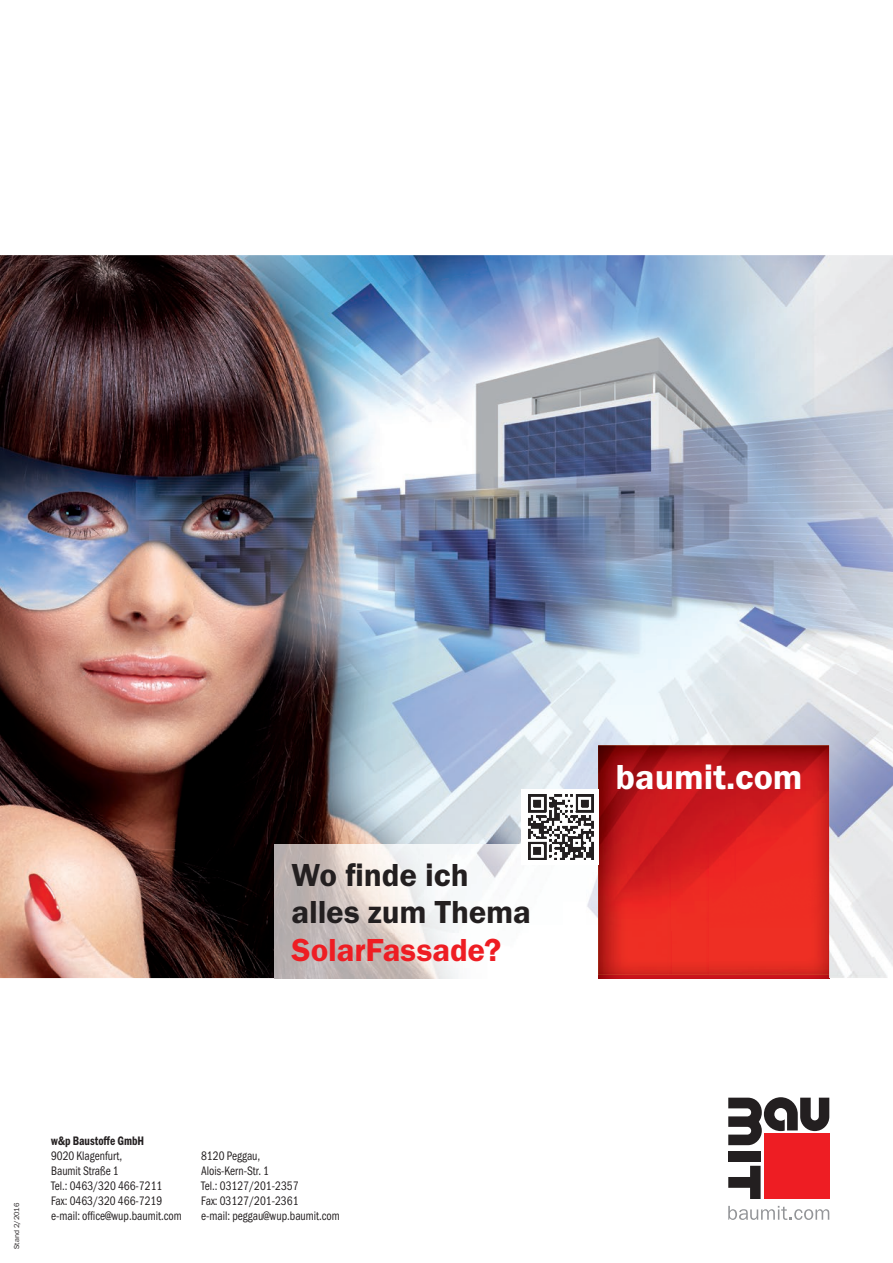
<style>
.page{position:relative;width:893px;height:1263px;background:#fff}
.page>*{position:absolute;margin:0;border:0;box-sizing:border-box;transform-origin:0 0}
.t1{font:36px "BM Franklin Gothic URW Dem";color:#fff}
.t2{font:33px/37.5px "BM Franklin Gothic URW Dem";letter-spacing:-.005em;color:#231f20}
.t3{font:33px "BM Franklin Gothic URW Dem";letter-spacing:-.005em;color:#ee1d23}
.t4{font:12.75px/15px "BM Franklin Gothic URW Con Boo";color:#231f20;scale:.9 1}
.t5{font:12.75px "BM Franklin Gothic URW Con Dem";color:#231f20;scale:.9 1}
.t6{font:7.5px "BM Franklin Gothic URW Boo";color:#231f20}
</style>
<div class="page">
<img style="left:0;top:255px;width:893px;height:723px">
<svg style="left:275px;top:978px;width:324px;height:1px"></svg>
<img style="left:275px;top:844px;width:324px;height:134px">
<img style="left:599px;top:978px;width:230px;height:1px">
<img style="left:599px;top:745px;width:230px;height:1px">
<img style="left:599px;top:975px;width:184px;height:3px">
<img style="left:599px;top:746px;width:230px;height:137px">
<img style="left:708px;top:883px;width:121px;height:92px">
<img style="left:599px;top:844px;width:109px;height:131px">
<div style="left:728px;top:1151px;width:33px;height:10px;background:#231f20"></div>
<svg style="left:728px;top:1166px;width:33px;height:33px"></svg>
<div style="left:764px;top:1134px;width:65px;height:65px;background:#ee1d23"></div>
<svg style="left:728px;top:1097px;width:101px;height:48px"></svg>
<svg style="left:728px;top:1206px;width:101px;height:14px"></svg>
<div style="left:521px;top:789px;width:78px;height:75px;background:#fff"></div>
<img style="left:529px;top:795px;width:65px;height:65px">
<h2 class="t2" style="left:292px;top:857px;width:241px">Wo finde ich alles zum Thema</h2>
<h2 class="t3" style="left:292px;top:929px;width:211px">SolarFassade?</h2>
<p class="t6" style="left:12px;top:1249px;width:48px;rotate:-90deg">Stand 2/2016</p>
<p class="t5" style="left:51px;top:1133px;width:105px">w&amp;p Baustoffe GmbH</p>
<p class="t4" style="left:51px;top:1148px;width:147px">9020 Klagenfurt,<br>Baumit Straße 1<br>Tel.: 0463/320 466-7211<br>Fax: 0463/320 466-7219 e-mail: office@wup.baumit.com</p>
<p class="t4" style="left:201px;top:1148px;width:156px">8120 Peggau,<br>Alois-Kern-Str. 1<br>Tel.: 03127/201-2357<br>Fax: 03127/201-2361<br>e-mail: peggau@wup.baumit.com</p>
<h1 class="t1" style="left:616px;top:755px;width:189px">baumit.com</h1>
</div>
